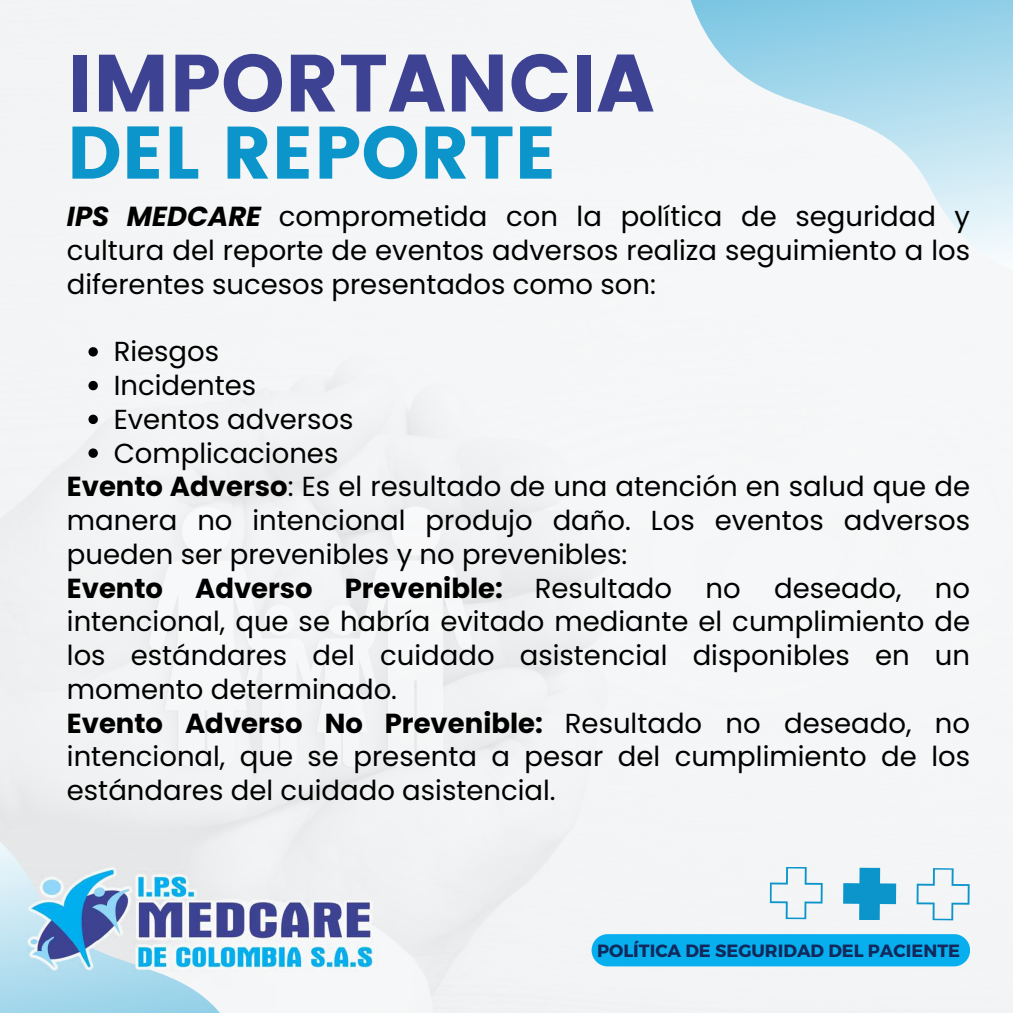
<style>
.page{position:relative;width:1013px;height:1013px;background:#fff}
.page>*{position:absolute;margin:0;border:0;box-sizing:border-box;transform-origin:0 0}
.t1{font:80.88px "Poppins";color:#3d4392}
.t2{font:74.12px "Poppins";color:#0c95cb}
.t3{font:27.5px/33.8px "Poppins";color:#000;text-align:justify}
.t4{font:700 27.5px "Poppins";color:#000}
.t5{font:700 17.75px "Montserrat";color:#11295d}
.s1{font-weight:700;font-style:italic}
.s2{font-weight:700}
.s3{font-weight:400}
</style>
<div class="page">
<div style="left:0;top:0;width:1012px;height:1012px;background:#f4f5f6"></div>
<svg style="left:0;top:654px;width:301px;height:358px;fill:#f0f1f2"></svg>
<svg style="left:625px;top:0;width:387px;height:460px;fill:#f6f7f7"></svg>
<svg style="left:88px;top:347px;width:10px;height:9px"></svg>
<svg style="left:88px;top:381px;width:10px;height:9px"></svg>
<svg style="left:88px;top:414px;width:10px;height:10px"></svg>
<svg style="left:88px;top:448px;width:10px;height:10px"></svg>
<img style="left:23px;top:861px;width:356px;height:118px">
<svg style="left:769px;top:866px;width:200px;height:54px"></svg>
<div style="left:591px;top:934px;width:379px;height:32px;background:#08afee;border-radius:16px"></div>
<h1 class="t1" style="left:67px;top:36px;width:589px">IMPORTANCIA</h1>
<h2 class="t2" style="left:67px;top:110px;width:491px">DEL REPORTE</h2>
<p class="t3" style="left:67px;top:200px;width:904px"><span class="s1">IPS MEDCARE</span> comprometida con la política de seguridad y cultura del reporte de eventos adversos realiza seguimiento a los diferentes sucesos presentados como son:</p>
<p class="t3" style="left:114px;top:335px;width:107px">Riesgos</p>
<p class="t3" style="left:114px;top:368px;width:144px">Incidentes</p>
<p class="t3" style="left:114px;top:402px;width:241px">Eventos adversos</p>
<p class="t3" style="left:114px;top:436px;width:226px">Complicaciones</p>
<p class="t3" style="left:67px;top:470px;width:904px"><span class="s2">Evento Adverso</span>: Es el resultado de una atención en salud que de</p>
<p class="t3" style="left:67px;top:503px;width:904px">manera no intencional produjo daño. Los eventos adversos</p>
<p class="t3" style="left:67px;top:537px;width:562px">pueden ser prevenibles y no prevenibles:</p>
<p class="t4" style="left:67px;top:568px;width:904px">Evento Adverso Prevenible: <span class="s3">Resultado no deseado, no</span></p>
<p class="t3" style="left:67px;top:605px;width:904px">intencional, que se habría evitado mediante el cumplimiento de</p>
<p class="t3" style="left:67px;top:638px;width:904px">los estándares del cuidado asistencial disponibles en un</p>
<p class="t3" style="left:67px;top:672px;width:331px">momento determinado.</p>
<p class="t4" style="left:67px;top:703px;width:904px">Evento Adverso No Prevenible: <span class="s3">Resultado no deseado, no</span></p>
<p class="t3" style="left:67px;top:740px;width:904px">intencional, que se presenta a pesar del cumplimiento de los</p>
<p class="t3" style="left:67px;top:773px;width:490px">estándares del cuidado asistencial.</p>
<p class="t5" style="left:597px;top:939px;width:364px">POLÍTICA DE SEGURIDAD DEL PACIENTE</p>
</div>
